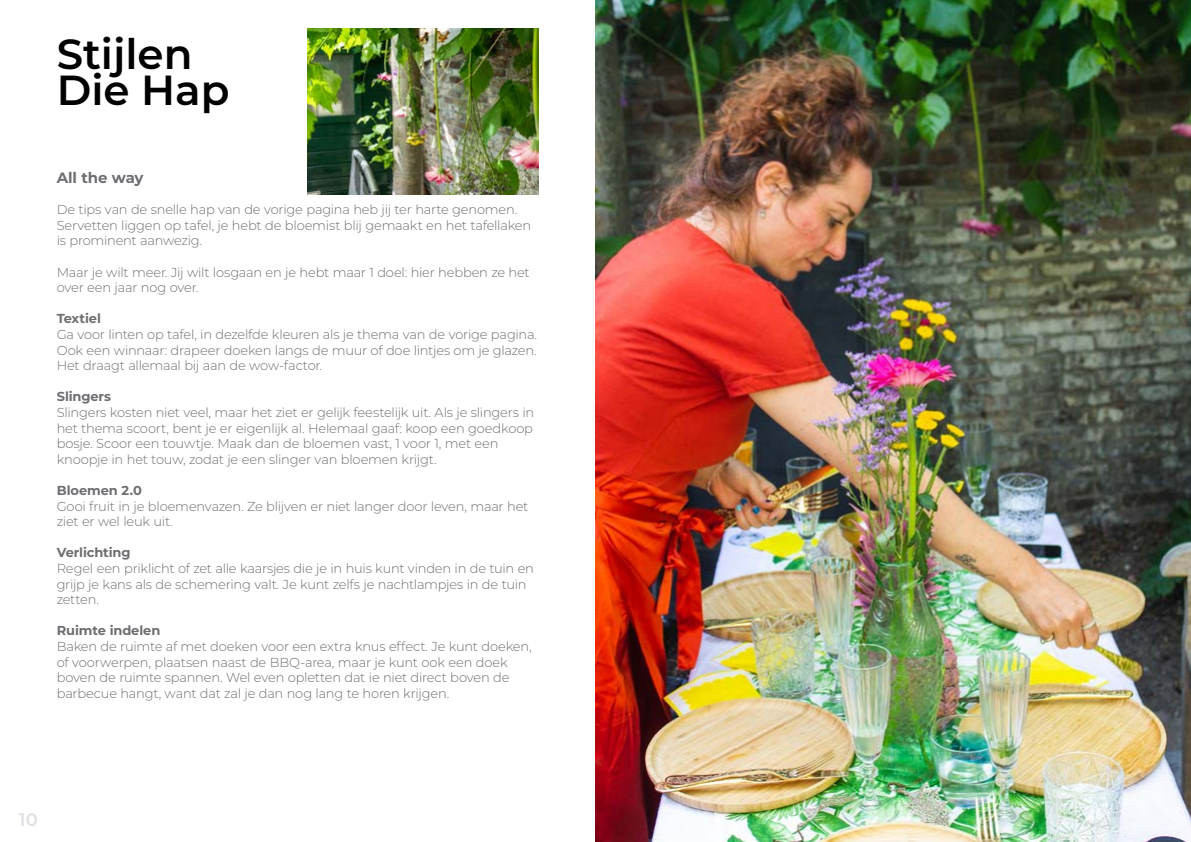
<style>
.page{position:relative;width:1191px;height:842px;background:#fff}
.page>*{position:absolute;margin:0;border:0;box-sizing:border-box;transform-origin:0 0}
.t1{font:600 42px/36px "Montserrat";color:#000}
.t2{font:600 18px "Montserrat";color:#dfe0e4}
.t3{font:700 15px "Montserrat";letter-spacing:-.01em;color:#6e6e72}
.t4{font:300 13px/15.6px "Montserrat";letter-spacing:-.015em;color:#6e6e72}
.t5{font:700 13px "Montserrat";letter-spacing:-.005em;color:#6e6e72}
</style>
<div class="page">
<img style="left:308px;top:28px;width:230px;height:166px">
<img style="left:595px;top:0;width:596px;height:842px">
<h1 class="t1" style="left:57px;top:34px;width:174px">Stijlen<br>Die Hap</h1>
<p class="t3" style="left:57px;top:167px;width:88px">All the way</p>
<p class="t4" style="left:57px;top:201px;width:476px">De tips van de snelle hap van de vorige pagina heb jij ter harte genomen.<br>Servetten liggen op tafel, je hebt de bloemist blij gemaakt en het tafellaken is prominent aanwezig.</p>
<p class="t4" style="left:57px;top:264px;width:474px">Maar je wilt meer. Jij wilt losgaan en je hebt maar 1 doel: hier hebben ze het over een jaar nog over.</p>
<p class="t5" style="left:57px;top:309px;width:46px">Textiel</p>
<p class="t4" style="left:57px;top:326px;width:482px;text-align:justify">Ga voor linten op tafel, in dezelfde kleuren als je thema van de vorige pagina.<br>Ook een winnaar: drapeer doeken langs de muur of doe lintjes om je glazen.<br>Het draagt allemaal bij aan de wow-factor.</p>
<p class="t5" style="left:57px;top:387px;width:56px">Slingers</p>
<p class="t4" style="left:57px;top:404px;width:479px">Slingers kosten niet veel, maar het ziet er gelijk feestelijk uit. Als je slingers in het thema scoort, bent je er eigenlijk al. Helemaal gaaf: koop een goedkoop bosje. Scoor een touwtje. Maak dan de bloemen vast, 1 voor 1, met een knoopje in het touw, zodat je een slinger van bloemen krijgt.</p>
<p class="t5" style="left:57px;top:481px;width:87px">Bloemen 2.0</p>
<p class="t4" style="left:57px;top:498px;width:473px">Gooi fruit in je bloemenvazen. Ze blijven er niet langer door leven, maar het ziet er wel leuk uit.</p>
<p class="t5" style="left:57px;top:543px;width:75px">Verlichting</p>
<p class="t4" style="left:57px;top:560px;width:479px">Regel een priklicht of zet alle kaarsjes die je in huis kunt vinden in de tuin en grijp je kans als de schemering valt. Je kunt zelfs je nachtlampjes in de tuin zetten.</p>
<p class="t5" style="left:57px;top:621px;width:105px">Ruimte indelen</p>
<p class="t4" style="left:57px;top:638px;width:476px">Baken de ruimte af met doeken voor een extra knus effect. Je kunt doeken, of voorwerpen, plaatsen naast de BBQ-area, maar je kunt ook een doek boven de ruimte spannen. Wel even opletten dat ie niet direct boven de barbecue hangt, want dat zal je dan nog lang te horen krijgen.</p>
<h2 class="t2" style="left:19px;top:807px;width:20px">10</h2>
</div>
